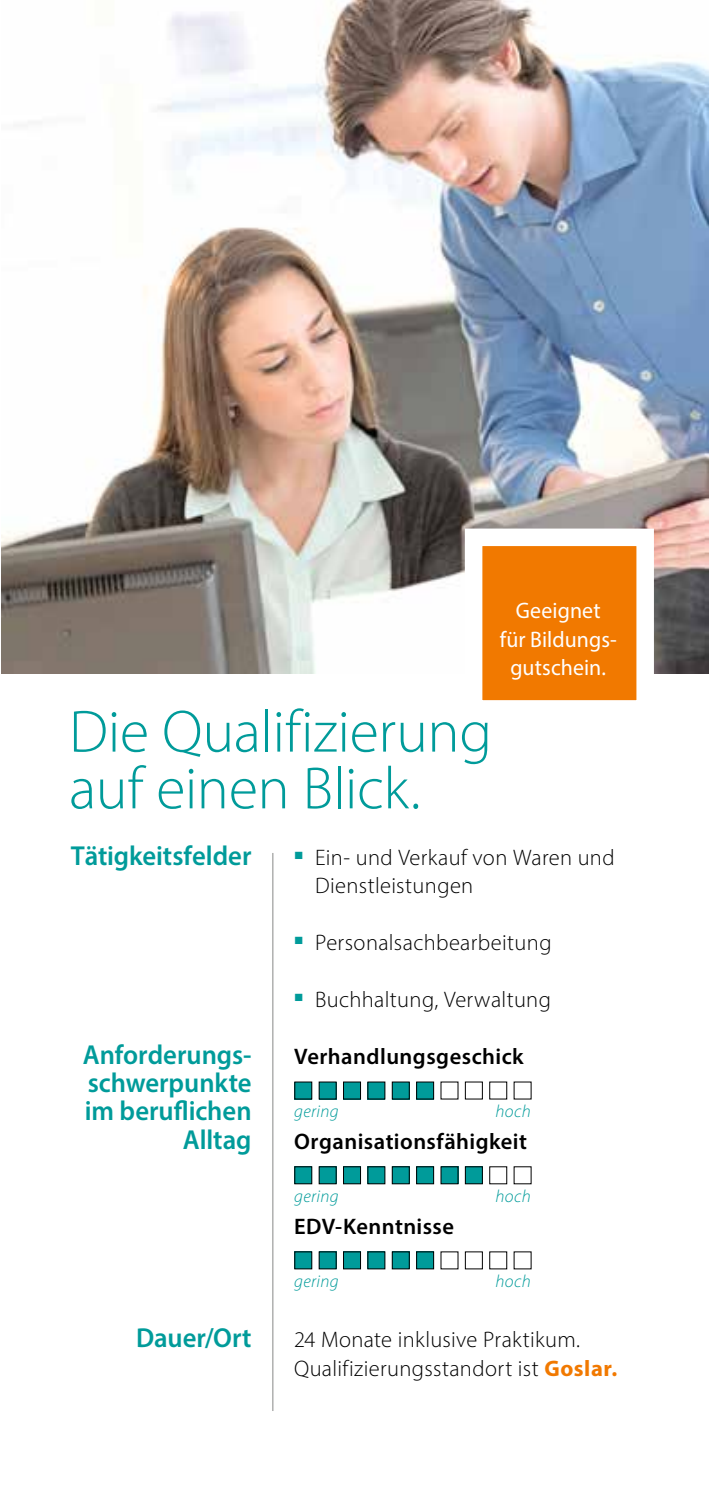
<style>
.page{position:relative;width:709px;height:1489px;background:#fff}
.page>*{position:absolute;margin:0;border:0;box-sizing:border-box;transform-origin:0 0}
.t1{font:300 60px/56.8px "Myriad Pro";letter-spacing:-.005em;color:#009b9a}
.t2{font:600 27.5px/28.2px "Myriad Pro";color:#009b9a;text-align:right}
.t3{font:300 22.5px/28.2px "Myriad Pro";letter-spacing:.015em;color:#000}
.t4{font:600 22.5px "Myriad Pro";letter-spacing:.02em;color:#000}
.t5{font:22.5px/28.8px "Myriad Pro";letter-spacing:.005em;color:#fff;text-align:center}
.t6{font:italic 300 17.5px "Myriad Pro";letter-spacing:.02em;color:#009b9a}
.s1{font-weight:700;color:#f17900}
</style>
<div class="page">
<img style="left:2px;top:0;width:707px;height:673px">
<svg style="left:456px;top:520px;width:206px;height:181px"></svg>
<div style="left:295px;top:1081px;width:17px;height:17px;background:#009b9a"></div>
<div style="left:294px;top:1081px;width:18px;height:18px;border:1px solid #000"></div>
<div style="left:319px;top:1081px;width:17px;height:17px;background:#009b9a"></div>
<div style="left:319px;top:1081px;width:17px;height:18px;border:1px solid #000"></div>
<div style="left:343px;top:1081px;width:17px;height:17px;background:#009b9a"></div>
<div style="left:343px;top:1081px;width:18px;height:18px;border:1px solid #000"></div>
<div style="left:368px;top:1081px;width:17px;height:17px;background:#009b9a"></div>
<div style="left:392px;top:1081px;width:17px;height:17px;background:#009b9a"></div>
<div style="left:392px;top:1081px;width:17px;height:18px;border:1px solid #000"></div>
<div style="left:416px;top:1081px;width:17px;height:17px;background:#009b9a"></div>
<div style="left:416px;top:1081px;width:18px;height:18px;border:1px solid #000"></div>
<div style="left:295px;top:1251px;width:17px;height:17px;background:#009b9a"></div>
<div style="left:294px;top:1251px;width:18px;height:18px;border:1px solid #000"></div>
<div style="left:319px;top:1251px;width:17px;height:17px;background:#009b9a"></div>
<div style="left:319px;top:1251px;width:17px;height:18px;border:1px solid #000"></div>
<div style="left:343px;top:1251px;width:17px;height:17px;background:#009b9a"></div>
<div style="left:343px;top:1251px;width:18px;height:18px;border:1px solid #000"></div>
<div style="left:368px;top:1251px;width:17px;height:17px;background:#009b9a"></div>
<div style="left:367px;top:1251px;width:18px;height:18px;border:1px solid #000"></div>
<div style="left:392px;top:1251px;width:17px;height:17px;background:#009b9a"></div>
<div style="left:392px;top:1251px;width:17px;height:18px;border:1px solid #000"></div>
<div style="left:416px;top:1251px;width:17px;height:17px;background:#009b9a"></div>
<div style="left:416px;top:1251px;width:18px;height:18px;border:1px solid #000"></div>
<div style="left:489px;top:1251px;width:18px;height:18px;border:1px solid #000"></div>
<div style="left:295px;top:1166px;width:17px;height:17px;background:#009b9a"></div>
<div style="left:294px;top:1166px;width:18px;height:17px;border:1px solid #000"></div>
<div style="left:319px;top:1166px;width:17px;height:17px;background:#009b9a"></div>
<div style="left:319px;top:1166px;width:17px;height:17px;border:1px solid #000"></div>
<div style="left:343px;top:1166px;width:17px;height:17px;background:#009b9a"></div>
<div style="left:343px;top:1166px;width:18px;height:17px;border:1px solid #000"></div>
<div style="left:368px;top:1166px;width:17px;height:17px;background:#009b9a"></div>
<div style="left:367px;top:1166px;width:18px;height:17px;border:1px solid #000"></div>
<div style="left:392px;top:1166px;width:17px;height:17px;background:#009b9a"></div>
<div style="left:392px;top:1166px;width:17px;height:17px;border:1px solid #000"></div>
<div style="left:416px;top:1166px;width:17px;height:17px;background:#009b9a"></div>
<div style="left:416px;top:1166px;width:18px;height:17px;border:1px solid #000"></div>
<div style="left:441px;top:1166px;width:17px;height:17px;background:#009b9a"></div>
<div style="left:440px;top:1166px;width:18px;height:17px;border:1px solid #000"></div>
<div style="left:465px;top:1166px;width:17px;height:17px;background:#009b9a"></div>
<div style="left:465px;top:1166px;width:17px;height:17px;border:1px solid #000"></div>
<hr style="left:272px;top:852px;width:1px;height:558px;background:#878988">
<h1 class="t1" style="left:69px;top:702px;width:424px">Die Qualifizierung auf einen Blick.</h1>
<p class="t5" style="left:499px;top:595px;width:118px">Geeignet<br>für Bildungs&shy;gutschein.</p>
<p class="t2" style="left:71px;top:841px;width:182px">Tätigkeitsfelder</p>
<p class="t2" style="left:83px;top:1039px;width:170px">Anforderungs&shy;schwerpunkte im beruflichen<br>Alltag</p>
<p class="t2" style="left:136px;top:1322px;width:117px">Dauer/Ort</p>
<p class="t3" style="left:315px;top:843px;width:301px;text-indent:-21px"><sup>■</sup> Ein- und Verkauf von Waren und<br>Dienstleistungen</p>
<p class="t3" style="left:294px;top:928px;width:259px"><sup>■</sup> Personalsachbearbeitung</p>
<p class="t3" style="left:294px;top:985px;width:258px"><sup>■</sup> Buchhaltung, Verwaltung</p>
<p class="t4" style="left:294px;top:1041px;width:231px">Verhandlungsgeschick</p>
<p class="t6" style="left:294px;top:1100px;width:46px">gering</p>
<p class="t6" style="left:495px;top:1100px;width:37px">hoch</p>
<p class="t4" style="left:294px;top:1126px;width:234px">Organisationsfähigkeit</p>
<p class="t6" style="left:294px;top:1185px;width:46px">gering</p>
<p class="t6" style="left:495px;top:1185px;width:37px">hoch</p>
<p class="t4" style="left:294px;top:1211px;width:161px">EDV-Kenntnisse</p>
<p class="t6" style="left:294px;top:1270px;width:46px">gering</p>
<p class="t6" style="left:495px;top:1270px;width:37px">hoch</p>
<p class="t3" style="left:294px;top:1325px;width:325px">24 Monate inklusive Praktikum.<br>Qualifizierungsstandort ist <span class="s1">Goslar.</span></p>
</div>
